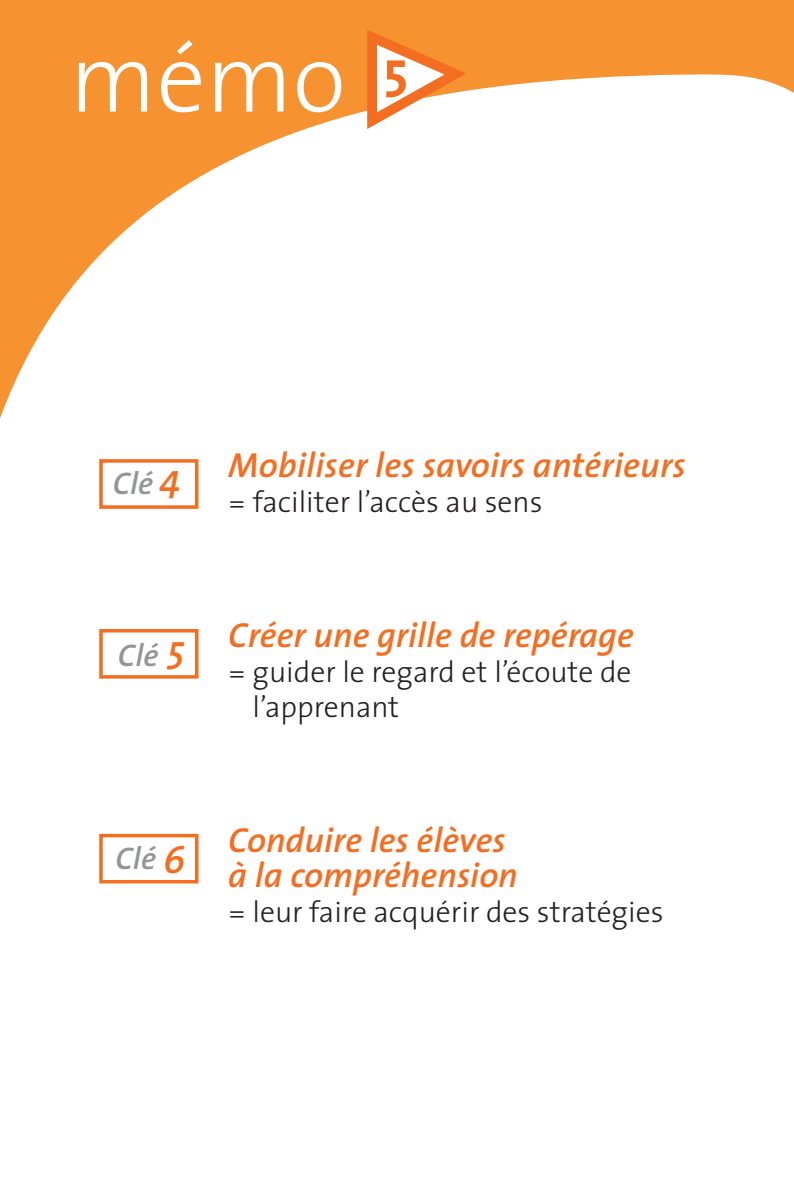
<style>
.page{position:relative;width:794px;height:1191px;background:#f69230}
.page>*{position:absolute;margin:0;border:0;box-sizing:border-box;transform-origin:0 0}
.t1{font:300 98px "The Sans";color:#fff}
.t2{font:italic 600 35px/35px "The Sans";color:#f36e21}
.t3{font:italic 600 31.5px "The Sans";color:#939598}
.t4{font:300 29.75px/35px "The Sans";color:#231f20}
.s1{font-size:38.5px}
.s2{font-size:38.5px;color:#f36e21}
</style>
<div class="page">
<div style="left:0;top:74px;width:794px;height:1117px;background:#fff"></div>
<div style="left:101px;top:461px;width:96px;height:46px;background:#fff"></div>
<div style="left:99px;top:459px;width:99px;height:50px;border:4px solid #f36e21"></div>
<div style="left:101px;top:631px;width:96px;height:46px;background:#fff"></div>
<div style="left:99px;top:629px;width:99px;height:49px;border:4px solid #f36e21"></div>
<div style="left:101px;top:835px;width:96px;height:46px;background:#fff"></div>
<div style="left:99px;top:834px;width:99px;height:49px;border:4px solid #f36e21"></div>
<svg style="left:359px;top:30px;width:118px;height:104px"></svg>
<p class="t1" style="left:69px;top:-3px;width:340px">mémo <sup>5</sup></p>
<p class="t2" style="left:113px;top:447px;width:574px"><sub>Clé</sub> <span class="s1">4</span> Mobiliser les savoirs antérieurs</p>
<p class="t4" style="left:228px;top:484px;width:316px">= faciliter l’accès au sens</p>
<p class="t2" style="left:118px;top:617px;width:517px"><sub>Clé</sub> <span class="s1">5</span> Créer une grille de repérage</p>
<p class="t4" style="left:252px;top:653px;width:380px;text-indent:-24px">= guider le regard et l’écoute de l’apprenant</p>
<p class="t3" style="left:115px;top:832px;width:71px">Clé <span class="s2">6</span></p>
<p class="t2" style="left:228px;top:821px;width:291px">Conduire les élèves à la compréhension</p>
<p class="t4" style="left:228px;top:893px;width:437px">= leur faire acquérir des stratégies</p>
</div>
